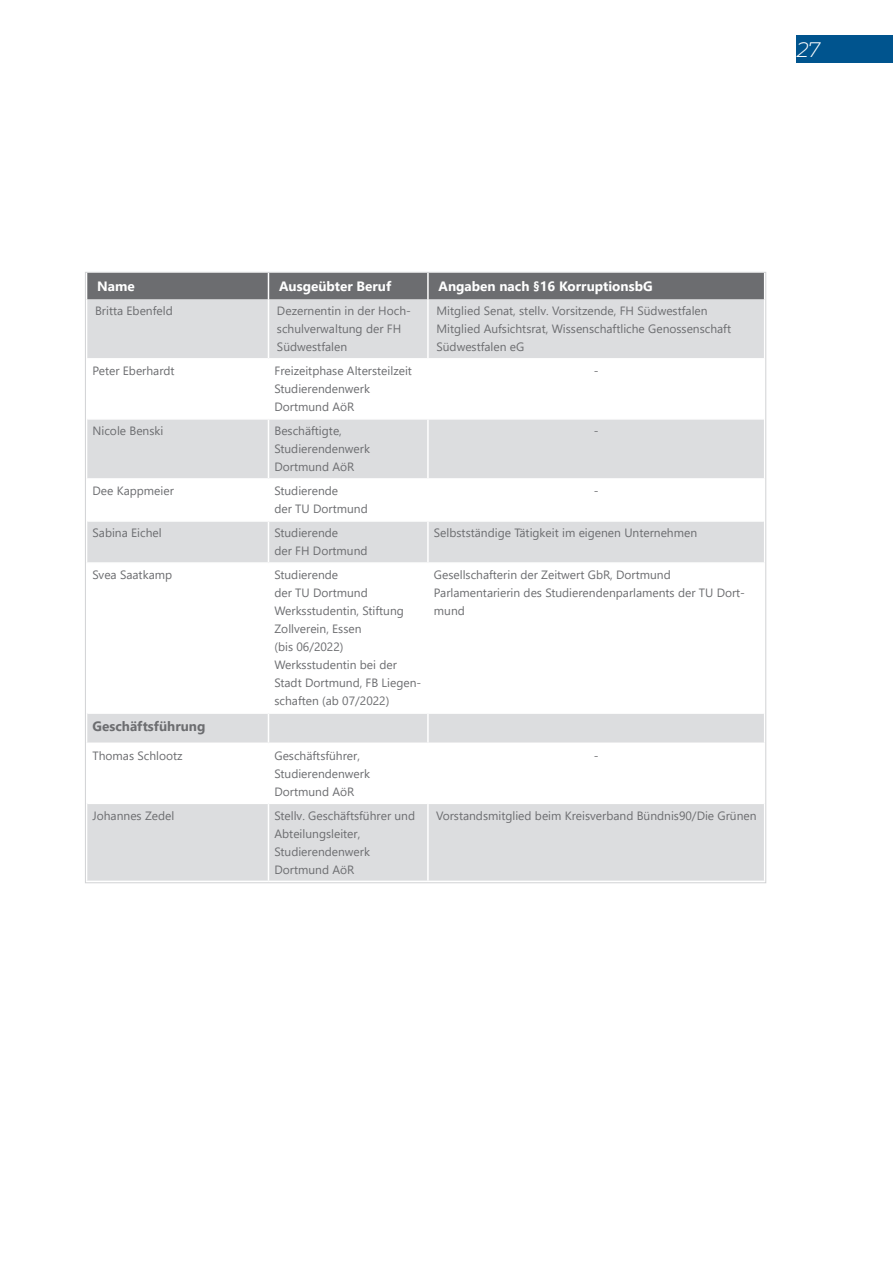
<style>
.page{position:relative;width:893px;height:1263px;background:#fff}
.page>*{position:absolute;margin:0;border:0;box-sizing:border-box;transform-origin:0 0}
.t1{font:italic 300 21px "Montserrat";color:#fff}
.t2{font:700 13.5px "Segoe UI";color:#fff}
.t3{font:700 13.5px "Segoe UI";color:#6c6d70}
.t4{font:12px/18px "Segoe UI";color:#6c6d70}
</style>
<div class="page">
<svg style="left:87px;top:300px;width:677px;height:581px"></svg>
<hr style="left:268px;top:300px;width:1px;height:58px;background:#fff">
<hr style="left:268px;top:360px;width:1px;height:58px;background:#fff">
<hr style="left:268px;top:420px;width:1px;height:58px;background:#fff">
<hr style="left:268px;top:480px;width:1px;height:40px;background:#fff">
<hr style="left:268px;top:522px;width:1px;height:40px;background:#fff">
<hr style="left:268px;top:564px;width:1px;height:148px;background:#fff">
<svg style="left:268px;top:714px;width:1px;height:28px"></svg>
<hr style="left:268px;top:744px;width:1px;height:58px;background:#fff">
<hr style="left:268px;top:804px;width:1px;height:77px;background:#fff">
<div style="left:87px;top:274px;width:677px;height:26px;background:#6c6d70"></div>
<hr style="left:427px;top:300px;width:2px;height:58px;background:#fff">
<hr style="left:427px;top:360px;width:2px;height:58px;background:#fff">
<hr style="left:87px;top:418px;width:181px;height:2px;background:#fff">
<hr style="left:268px;top:418px;width:160px;height:2px;background:#fff">
<hr style="left:428px;top:418px;width:336px;height:2px;background:#fff">
<hr style="left:427px;top:420px;width:2px;height:58px;background:#fff">
<hr style="left:427px;top:480px;width:2px;height:40px;background:#fff">
<hr style="left:87px;top:520px;width:181px;height:2px;background:#fff">
<hr style="left:268px;top:520px;width:160px;height:2px;background:#fff">
<hr style="left:428px;top:520px;width:336px;height:2px;background:#fff">
<hr style="left:427px;top:522px;width:2px;height:40px;background:#fff">
<hr style="left:427px;top:564px;width:2px;height:148px;background:#fff">
<hr style="left:87px;top:712px;width:181px;height:2px;background:#fff">
<hr style="left:268px;top:712px;width:160px;height:2px;background:#fff">
<hr style="left:428px;top:712px;width:336px;height:2px;background:#fff">
<hr style="left:427px;top:714px;width:2px;height:28px;background:#fff">
<hr style="left:427px;top:744px;width:2px;height:58px;background:#fff">
<hr style="left:87px;top:802px;width:181px;height:2px;background:#fff">
<hr style="left:268px;top:802px;width:160px;height:2px;background:#fff">
<hr style="left:428px;top:802px;width:336px;height:2px;background:#fff">
<hr style="left:427px;top:804px;width:2px;height:77px;background:#fff">
<hr style="left:86px;top:358px;width:182px;height:2px;background:#fff">
<hr style="left:268px;top:358px;width:160px;height:2px;background:#fff">
<hr style="left:428px;top:358px;width:337px;height:2px;background:#fff">
<hr style="left:86px;top:478px;width:182px;height:2px;background:#fff">
<hr style="left:268px;top:478px;width:160px;height:2px;background:#fff">
<hr style="left:428px;top:478px;width:337px;height:2px;background:#fff">
<hr style="left:86px;top:562px;width:182px;height:2px;background:#fff">
<hr style="left:268px;top:562px;width:160px;height:2px;background:#fff">
<hr style="left:428px;top:562px;width:337px;height:2px;background:#fff">
<hr style="left:86px;top:742px;width:182px;height:2px;background:#fff">
<hr style="left:268px;top:742px;width:160px;height:2px;background:#fff">
<hr style="left:428px;top:742px;width:337px;height:2px;background:#fff">
<div style="left:796px;top:35px;width:97px;height:28px;background:#00548e"></div>
<h1 class="t1" style="left:797px;top:35px;width:25px">27</h1>
<p class="t2" style="left:97px;top:273px;width:39px">Name</p>
<p class="t2" style="left:279px;top:273px;width:114px">Ausgeübter Beruf</p>
<p class="t2" style="left:439px;top:273px;width:216px">Angaben nach §16 KorruptionsbG</p>
<p class="t4" style="left:95px;top:301px;width:79px">Britta Ebenfeld</p>
<p class="t4" style="left:277px;top:301px;width:135px">Dezernentin in der Hoch&shy;schulverwaltung der FH<br>Südwestfalen</p>
<p class="t4" style="left:436px;top:301px;width:296px">Mitglied Senat, stellv. Vorsitzende, FH Südwestfalen<br>Mitglied Aufsichtsrat, Wissenschaftliche Genossenschaft<br>Südwestfalen eG</p>
<p class="t4" style="left:93px;top:361px;width:84px">Peter Eberhardt</p>
<p class="t4" style="left:274px;top:361px;width:139px">Freizeitphase Altersteilzeit<br>Studierendenwerk<br>Dortmund AöR</p>
<p class="t4" style="left:594px;top:361px;width:6px">-</p>
<p class="t4" style="left:93px;top:421px;width:72px">Nicole Benski</p>
<p class="t4" style="left:274px;top:421px;width:97px">Beschäftigte,<br>Studierendenwerk<br>Dortmund AöR</p>
<p class="t4" style="left:594px;top:421px;width:6px">-</p>
<p class="t4" style="left:93px;top:481px;width:83px">Dee Kappmeier</p>
<p class="t4" style="left:274px;top:481px;width:95px">Studierende<br>der TU Dortmund</p>
<p class="t4" style="left:594px;top:481px;width:6px">-</p>
<p class="t4" style="left:93px;top:523px;width:71px">Sabina Eichel</p>
<p class="t4" style="left:274px;top:523px;width:95px">Studierende<br>der FH Dortmund</p>
<p class="t4" style="left:434px;top:523px;width:265px">Selbstständige Tätigkeit im eigenen Unternehmen</p>
<p class="t4" style="left:93px;top:565px;width:81px">Svea Saatkamp</p>
<p class="t4" style="left:274px;top:565px;width:148px">Studierende<br>der TU Dortmund<br>Werksstudentin, Stiftung<br>Zollverein, Essen<br>(bis 06/2022)<br>Werksstudentin bei der<br>Stadt Dortmund, FB Liegen&shy;schaften (ab 07/2022)</p>
<p class="t4" style="left:434px;top:565px;width:313px">Gesellschafterin der Zeitwert GbR, Dortmund<br>Parlamentarierin des Studierendenparlaments der TU Dort&shy;mund</p>
<p class="t3" style="left:93px;top:713px;width:114px">Geschäftsführung</p>
<p class="t4" style="left:93px;top:745px;width:92px">Thomas Schlootz</p>
<p class="t4" style="left:274px;top:745px;width:97px">Geschäftsführer,<br>Studierendenwerk<br>Dortmund AöR</p>
<p class="t4" style="left:594px;top:745px;width:6px">-</p>
<p class="t4" style="left:93px;top:805px;width:83px">Johannes Zedel</p>
<p class="t4" style="left:274px;top:805px;width:142px">Stellv. Geschäftsführer und<br>Abteilungsleiter,<br>Studierendenwerk<br>Dortmund AöR</p>
<p class="t4" style="left:436px;top:805px;width:322px">Vorstandsmitglied beim Kreisverband Bündnis90/Die Grünen</p>
</div>
